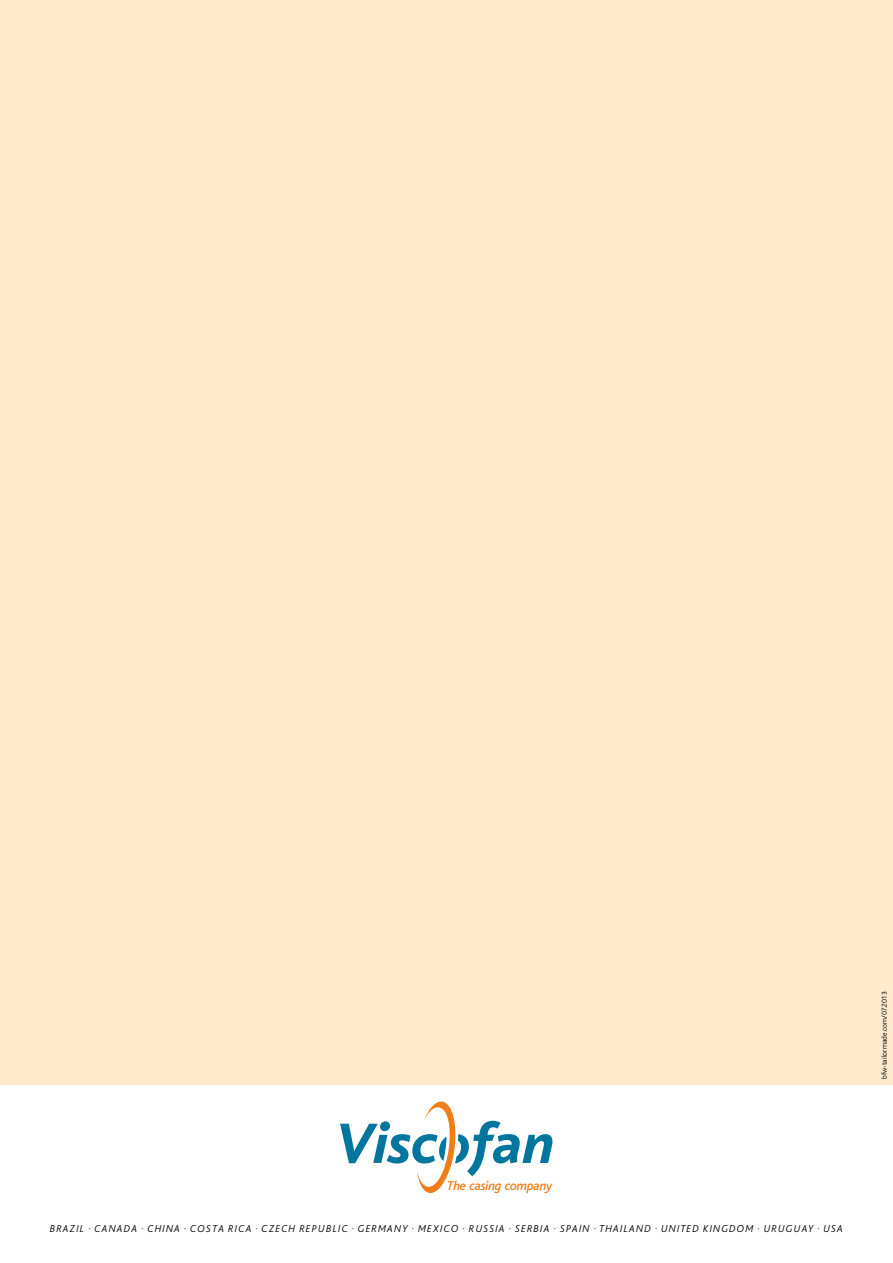
<style>
.page{position:relative;width:893px;height:1263px;background:#fff}
.page>*{position:absolute;margin:0;border:0;box-sizing:border-box;transform-origin:0 0}
.t1{font:italic 500 13.35px "Bliss 2";letter-spacing:-.025em;color:#ef7d18}
.t2{font:italic 300 10.5px "Bliss 2";letter-spacing:.1em;color:#000}
.t3{font:300 7.5px "Bliss 2";letter-spacing:.005em;color:#000}
</style>
<div class="page">
<div style="left:0;top:0;width:893px;height:1084px;background:#ffebcc"></div>
<svg style="left:340px;top:1101px;width:212px;height:92px"></svg>
<p class="t3" style="left:880px;top:1079px;width:89px;rotate:-90deg">bfw-tailormade.com/07.2013</p>
<p class="t1" style="left:447px;top:1177px;width:107px">The casing company</p>
<p class="t2" style="left:50px;top:1222px;width:781px">BRAZIL · CANADA · CHINA · COSTA RICA · CZECH REPUBLIC · GERMANY · MEXICO · RUSSIA · SERBIA · SPAIN · THAILAND · UNITED KINGDOM · URUGUAY · USA</p>
</div>
